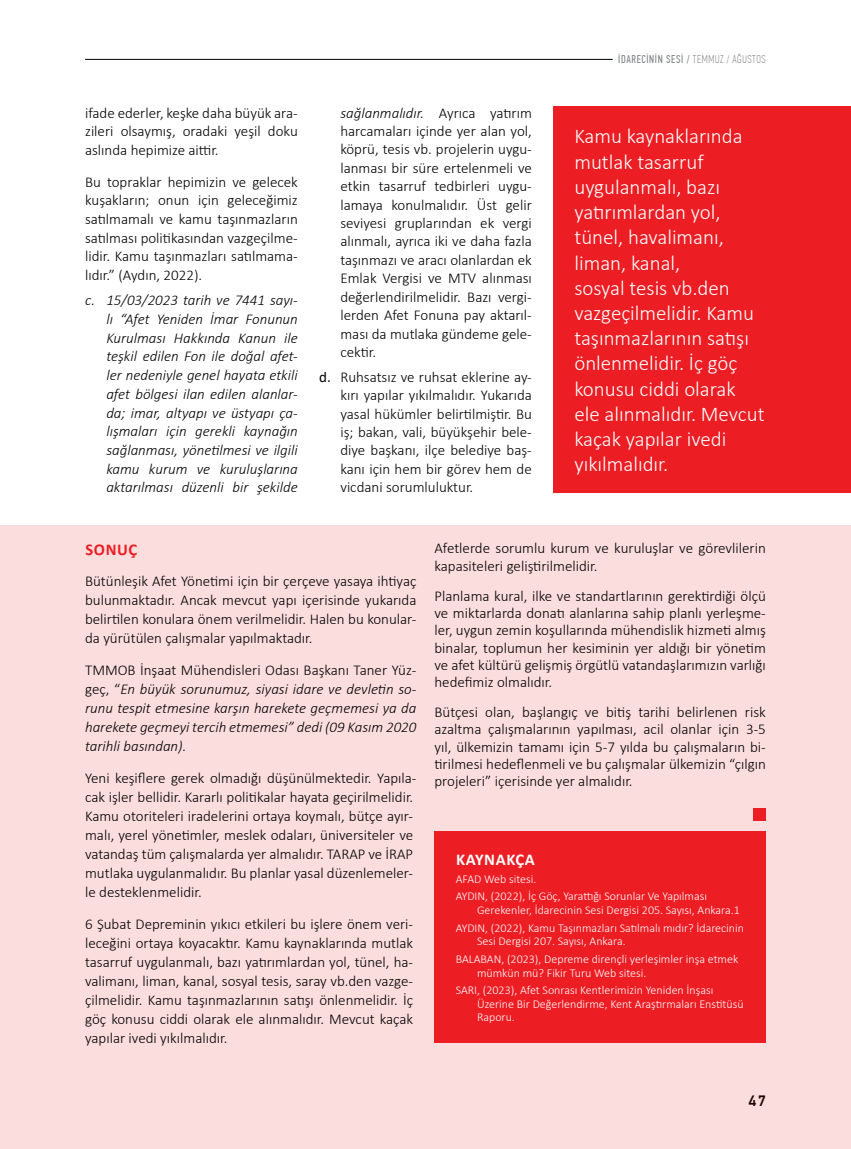
<style>
.page{position:relative;width:851px;height:1149px;background:#fff}
.page>*{position:absolute;margin:0;border:0;box-sizing:border-box;transform-origin:0 0}
.t1{font:300 21px/25.2px "Calibri";color:#fff}
.t2{font:700 16.5px "Calibri";letter-spacing:.04em;color:#fff}
.t3{font:700 16.5px "Calibri";letter-spacing:.04em;color:#ed1d24}
.t4{font:300 15px/18.5px "Calibri";color:#000;text-align:justify}
.t5{font:italic 300 15px/18.8px "Calibri";color:#000;text-align:justify}
.t6{font:500 15px "PF Din Text Pro";color:#000}
.t7{font:300 12px/17.7px "Calibri";color:#fff}
.t8{font:11.25px "PF Din Text Comp Pro";letter-spacing:.055em;color:#808285}
.s1{font-style:italic}
.s2{font-weight:400}
.s3{font-weight:100}
.s4{font-style:normal}
</style>
<div class="page">
<hr style="left:85px;top:59px;width:527px;height:1px;background:#000">
<div style="left:0;top:525px;width:850px;height:623px;background:#fcddde"></div>
<div style="left:434px;top:831px;width:331px;height:211px;background:#ed1d24"></div>
<div style="left:753px;top:807px;width:12px;height:13px;background:#ed1d24"></div>
<div style="left:553px;top:106px;width:297px;height:386px;background:#ed1d24"></div>
<p class="t4" style="left:85px;top:103px;width:214px">ifade ederler, keşke daha büyük ara&shy;zileri olsaymış, oradaki yeşil doku aslında hepimize aittir.</p>
<p class="t4" style="left:85px;top:172px;width:214px">Bu topraklar hepimizin ve gelecek kuşakların; onun için geleceğimiz satılmamalı ve kamu taşınmazların satılması politikasından vazgeçilme&shy;lidir. Kamu taşınmazları satılmama&shy;lıdır.” (Aydın, 2022).</p>
<p class="t5" style="left:106px;top:290px;width:193px;text-indent:-21px">c. 15/03/2023 tarih ve 7441 sayı&shy;lı “Afet Yeniden İmar Fonunun Kurulması Hakkında Kanun ile teşkil edilen Fon ile doğal afet&shy;ler nedeniyle genel hayata etkili afet bölgesi ilan edilen alanlar&shy;da; imar, altyapı ve üstyapı ça&shy;lışmaları için gerekli kaynağın sağlanması, yönetilmesi ve ilgili kamu kurum ve kuruluşlarına aktarılması düzenli bir şekilde</p>
<p class="t4" style="left:340px;top:103px;width:193px"><span class="s1">sağlanmalıdır.</span> Ayrıca yatırım harcamaları içinde yer alan yol, köprü, tesis vb. projelerin uygu&shy;lanması bir süre ertelenmeli ve etkin tasarruf tedbirleri uygu&shy;lamaya konulmalıdır. Üst gelir seviyesi gruplarından ek vergi alınmalı, ayrıca iki ve daha fazla taşınmazı ve aracı olanlardan ek Emlak Vergisi ve MTV alınması değerlendirilmelidir. Bazı vergi&shy;lerden Afet Fonuna pay aktarıl&shy;ması da mutlaka gündeme gele&shy;cektir.</p>
<p class="t4" style="left:340px;top:367px;width:193px;text-indent:-21px"><span class="s2">d.</span> Ruhsatsız ve ruhsat eklerine ay&shy;kırı yapılar yıkılmalıdır. Yukarıda yasal hükümler belirtilmiştir. Bu iş; bakan, vali, büyükşehir bele&shy;diye başkanı, ilçe belediye baş&shy;kanı için hem bir görev hem de vicdani sorumluluktur.</p>
<p class="t8" style="left:618px;top:53px;width:149px">İDARECİNİN SESİ / <span class="s3">TEMMUZ / AĞUSTOS</span></p>
<p class="t1" style="left:574px;top:124px;width:192px">Kamu kaynaklarında mutlak tasarruf uygulanmalı, bazı yatırımlardan yol, tünel, havalimanı, liman, kanal,<br>sosyal tesis vb.den vazgeçilmelidir. Kamu taşınmazlarının satışı önlenmelidir. İç göç konusu ciddi olarak ele alınmalıdır. Mevcut kaçak yapılar ivedi yıkılmalıdır.</p>
<p class="t3" style="left:85px;top:537px;width:53px">SONUÇ</p>
<p class="t4" style="left:85px;top:571px;width:333px;line-height:19px">Bütünleşik Afet Yönetimi için bir çerçeve yasaya ihtiyaç bulunmaktadır. Ancak mevcut yapı içerisinde yukarıda belirtilen konulara önem verilmelidir. Halen bu konular&shy;da yürütülen çalışmalar yapılmaktadır.</p>
<p class="t5" style="left:85px;top:660px;width:333px"><span class="s4">TMMOB İnşaat Mühendisleri Odası Başkanı Taner Yüz&shy;geç, “</span>En büyük sorunumuz, siyasi idare ve devletin so&shy;runu tespit etmesine karşın harekete geçmemesi ya da harekete geçmeyi tercih etmemesi” dedi (09 Kasım 2020 tarihli basından).</p>
<p class="t4" style="left:85px;top:768px;width:333px;line-height:18.9px;text-align:left">Yeni keşiflere gerek olmadığı düşünülmektedir. Yapıla&shy;cak işler bellidir. Kararlı politikalar hayata geçirilmelidir.<br>Kamu otoriteleri iradelerini ortaya koymalı, bütçe ayır&shy;malı, yerel yönetimler, meslek odaları, üniversiteler ve vatandaş tüm çalışmalarda yer almalıdır. TARAP ve İRAP mutlaka uygulanmalıdır. Bu planlar yasal düzenlemeler&shy;le desteklenmelidir.</p>
<p class="t4" style="left:85px;top:913px;width:329px;line-height:18.9px">6 Şubat Depreminin yıkıcı etkileri bu işlere önem veri&shy;leceğini ortaya koyacaktır. Kamu kaynaklarında mutlak tasarruf uygulanmalı, bazı yatırımlardan yol, tünel, ha&shy;valimanı, liman, kanal, sosyal tesis, saray vb.den vazge&shy;çilmelidir. Kamu taşınmazlarının satışı önlenmelidir. İç göç konusu ciddi olarak ele alınmalıdır. Mevcut kaçak yapılar ivedi yıkılmalıdır.</p>
<p class="t4" style="left:434px;top:539px;width:333px;line-height:17.2px">Afetlerde sorumlu kurum ve kuruluşlar ve görevlilerin kapasiteleri geliştirilmelidir.</p>
<p class="t4" style="left:434px;top:587px;width:333px;line-height:17.2px">Planlama kural, ilke ve standartlarının gerektirdiği ölçü ve miktarlarda donatı alanlarına sahip planlı yerleşme&shy;ler, uygun zemin koşullarında mühendislik hizmeti almış binalar, toplumun her kesiminin yer aldığı bir yönetim ve afet kültürü gelişmiş örgütlü vatandaşlarımızın varlığı hedefimiz olmalıdır.</p>
<p class="t4" style="left:434px;top:703px;width:333px;line-height:17.2px">Bütçesi olan, başlangıç ve bitiş tarihi belirlenen risk azaltma çalışmalarının yapılması, acil olanlar için 3-5 yıl, ülkemizin tamamı için 5-7 yılda bu çalışmaların bi&shy;tirilmesi hedeflenmeli ve bu çalışmalar ülkemizin “çılgın projeleri” içerisinde yer almalıdır.</p>
<p class="t2" style="left:456px;top:847px;width:80px">KAYNA KÇA</p>
<p class="t7" style="left:455px;top:869px;width:253px">AFAD Web sitesi.<br>AYDIN, (2022), İç Göç, Yarattığı Sorunlar Ve Yapılması</p>
<p class="t7" style="left:455px;top:900px;width:290px;text-indent:21px">Gerekenler, İdarecinin Sesi Dergisi 205. Sayısı, Ankara.1<br>AYDIN, (2022), Kamu Taşınmazları Satılmalı mıdır? İdarecinin</p>
<p class="t7" style="left:455px;top:932px;width:284px;text-indent:21px">Sesi Dergisi 207. Sayısı, Ankara.<br>BALABAN, (2023), Depreme dirençli yerleşimler inşa etmek</p>
<p class="t7" style="left:455px;top:963px;width:259px;text-indent:21px">mümkün mü? Fikir Turu Web sitesi.<br>SARI, (2023), Afet Sonrası Kentlerimizin Yeniden İnşası</p>
<p class="t7" style="left:477px;top:996px;width:268px;line-height:13.5px">Üzerine Bir Değerlendirme, Kent Araştırmaları Enstitüsü<br>Raporu.</p>
<p class="t6" style="left:748px;top:1091px;width:19px">47</p>
</div>
